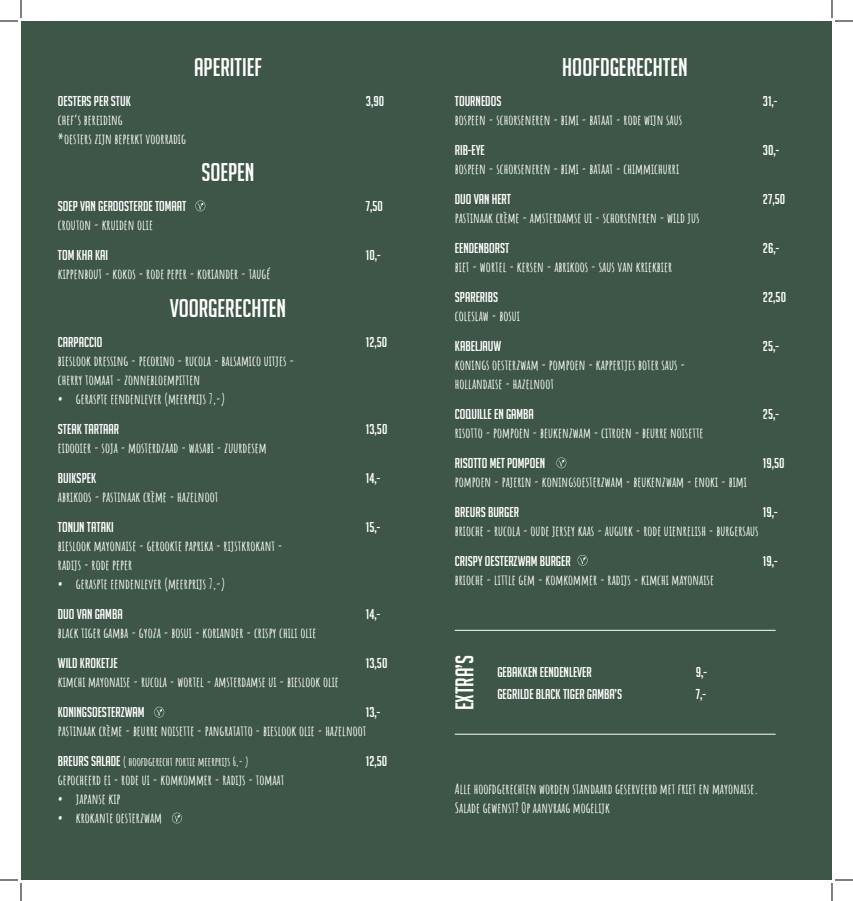
<style>
.page{position:relative;width:853px;height:901px;background:#fff}
.page>*{position:absolute;margin:0;border:0;box-sizing:border-box;transform-origin:0 0}
.t1{font:25px "Big Noodle Titling";color:#fff}
.t2{font:700 14px "Amatic SC";color:#fff}
.t3{font:14px "Big Noodle Titling";color:#fff}
.t4{font:700 12px "Amatic SC";color:#fff}
.s1{font-family:"Big Noodle Titling";font-weight:400;font-size:14px}
</style>
<div class="page">
<div style="left:21px;top:21px;width:811px;height:859px;background:#3d5647"></div>
<hr style="left:455px;top:630px;width:320px;height:1px;background:#fff">
<hr style="left:455px;top:734px;width:320px;height:1px;background:#fff">
<svg style="left:556px;top:457px;width:10px;height:11px"></svg>
<svg style="left:577px;top:555px;width:10px;height:11px"></svg>
<svg style="left:195px;top:201px;width:10px;height:10px"></svg>
<svg style="left:154px;top:707px;width:10px;height:10px"></svg>
<svg style="left:172px;top:813px;width:10px;height:10px"></svg>
<svg style="left:0;top:0;width:22px;height:22px"></svg>
<svg style="left:0;top:879px;width:22px;height:22px"></svg>
<svg style="left:831px;top:0;width:22px;height:22px"></svg>
<svg style="left:831px;top:879px;width:22px;height:22px"></svg>
<p class="t1" style="left:194px;top:53px;width:69px">APERITIEF</p>
<p class="t3" style="left:58px;top:93px;width:75px">OESTERS PER STUK</p>
<p class="t3" style="left:366px;top:93px;width:20px">3,90</p>
<p class="t2" style="left:58px;top:109px;width:66px">chef’s bereiding</p>
<p class="t2" style="left:58px;top:128px;width:130px">*oesters zijn beperkt voorradig</p>
<p class="t1" style="left:201px;top:158px;width:55px">SOEPEN</p>
<p class="t3" style="left:58px;top:198px;width:130px">SOEP VAN GEROOSTERDE TOMAAT</p>
<p class="t3" style="left:366px;top:198px;width:19px">7,50</p>
<p class="t2" style="left:58px;top:214px;width:97px">crouton - kruiden olie</p>
<p class="t3" style="left:58px;top:247px;width:52px">TOM KHA KAI</p>
<p class="t3" style="left:366px;top:247px;width:16px">10,-</p>
<p class="t2" style="left:58px;top:263px;width:214px">kippenbout - kokos - rode peper - koriander - taugé</p>
<p class="t1" style="left:170px;top:294px;width:118px">VOORGERECHTEN</p>
<p class="t3" style="left:58px;top:334px;width:46px">CARPACCIO</p>
<p class="t3" style="left:366px;top:334px;width:23px">12,50</p>
<p class="t2" style="left:58px;top:350px;width:238px">bieslook dressing - pecorino - rucola - balsamico uitjes -</p>
<p class="t2" style="left:58px;top:369px;width:144px">cherry tomaat - zonnebloempitten</p>
<p class="t2" style="left:58px;top:388px;width:169px">• geraspte eendenlever (meerprijs 7,-)</p>
<p class="t3" style="left:58px;top:421px;width:63px">STEAK TARTAAR</p>
<p class="t3" style="left:366px;top:421px;width:23px">13,50</p>
<p class="t2" style="left:58px;top:437px;width:210px">eidooier - soja - mosterdzaad - wasabi - zuurdesem</p>
<p class="t3" style="left:58px;top:470px;width:40px">BUIKSPEK</p>
<p class="t3" style="left:366px;top:470px;width:16px">14,-</p>
<p class="t2" style="left:58px;top:486px;width:162px">abrikoos - pastinaak crème - hazelnoot</p>
<p class="t3" style="left:58px;top:519px;width:57px">TONIJN TATAKI</p>
<p class="t3" style="left:366px;top:519px;width:16px">15,-</p>
<p class="t2" style="left:58px;top:535px;width:226px">bieslook mayonaise - gerookte paprika - rijstkrokant -</p>
<p class="t2" style="left:58px;top:554px;width:76px">radijs - rode peper</p>
<p class="t2" style="left:58px;top:573px;width:169px">• geraspte eendenlever (meerprijs 7,-)</p>
<p class="t3" style="left:58px;top:606px;width:66px">DUO VAN GAMBA</p>
<p class="t3" style="left:366px;top:606px;width:16px">14,-</p>
<p class="t2" style="left:58px;top:622px;width:260px">black tiger gamba - gyoza - bosui - koriander - crispy chili olie</p>
<p class="t3" style="left:58px;top:655px;width:61px">WILD KROKETJE</p>
<p class="t3" style="left:366px;top:655px;width:23px">13,50</p>
<p class="t2" style="left:58px;top:671px;width:282px">kimchi mayonaise - rucola - wortel - amsterdamse ui - bieslook olie</p>
<p class="t3" style="left:58px;top:704px;width:88px">KONINGSOESTERZWAM</p>
<p class="t3" style="left:366px;top:704px;width:16px">13,-</p>
<p class="t2" style="left:58px;top:720px;width:310px">pastinaak crème - beurre noisette - pangratatto - bieslook olie - hazelnoot</p>
<p class="t4" style="left:58px;top:752px;width:193px"><span class="s1">BREURS SALADE</span> ( hoofdgerecht portie meerprijs 6,- )</p>
<p class="t3" style="left:366px;top:753px;width:23px">12,50</p>
<p class="t2" style="left:58px;top:769px;width:228px">gepocheerd ei - rode ui - komkommer - radijs - tomaat</p>
<p class="t2" style="left:58px;top:788px;width:64px">• japanse kip</p>
<p class="t2" style="left:58px;top:807px;width:106px">• krokante oesterzwam</p>
<p class="t1" style="left:562px;top:53px;width:127px">HOOFDGERECHTEN</p>
<p class="t3" style="left:455px;top:93px;width:48px">TOURNEDOS</p>
<p class="t3" style="left:763px;top:93px;width:16px">31,-</p>
<p class="t2" style="left:455px;top:109px;width:229px">bospeen - schorseneren - bimi - bataat - rode wijn saus</p>
<p class="t3" style="left:455px;top:142px;width:31px">RIB-EYE</p>
<p class="t3" style="left:763px;top:142px;width:18px">30,-</p>
<p class="t2" style="left:455px;top:158px;width:226px">bospeen - schorseneren - bimi - bataat - chimmichurri</p>
<p class="t3" style="left:455px;top:191px;width:58px">DUO VAN HERT</p>
<p class="t3" style="left:763px;top:191px;width:24px">27,50</p>
<p class="t2" style="left:455px;top:207px;width:246px">pastinaak crème - amsterdamse ui - schorseneren - wild jus</p>
<p class="t3" style="left:455px;top:240px;width:56px">EENDENBORST</p>
<p class="t3" style="left:763px;top:240px;width:18px">26,-</p>
<p class="t2" style="left:455px;top:256px;width:219px">biet - wortel - kersen - abrikoos - saus van kriekbier</p>
<p class="t3" style="left:455px;top:289px;width:45px">SPARERIBS</p>
<p class="t3" style="left:763px;top:289px;width:25px">22,50</p>
<p class="t2" style="left:455px;top:305px;width:67px">coleslaw - bosui</p>
<p class="t3" style="left:455px;top:338px;width:48px">KABELJAUW</p>
<p class="t3" style="left:763px;top:338px;width:18px">25,-</p>
<p class="t2" style="left:455px;top:354px;width:232px">konings oesterzwam - pompoen - kappertjes boter saus -</p>
<p class="t2" style="left:455px;top:373px;width:101px">hollandaise - hazelnoot</p>
<p class="t3" style="left:455px;top:406px;width:81px">COQUILLE EN GAMBA</p>
<p class="t3" style="left:763px;top:406px;width:18px">25,-</p>
<p class="t2" style="left:455px;top:422px;width:250px">risotto - pompoen - beukenzwam - citroen - beurre noisette</p>
<p class="t3" style="left:455px;top:455px;width:92px">RISOTTO MET POMPOEN</p>
<p class="t3" style="left:763px;top:455px;width:23px">19,50</p>
<p class="t2" style="left:455px;top:471px;width:293px">pompoen - pajerin - koningsoesterzwam - beukenzwam - enoki - bimi</p>
<p class="t3" style="left:455px;top:504px;width:66px">BREURS BURGER</p>
<p class="t3" style="left:763px;top:504px;width:16px">19,-</p>
<p class="t2" style="left:455px;top:520px;width:305px">brioche - rucola - oude jersey kaas - augurk - rode uienrelish - burgersaus</p>
<p class="t3" style="left:455px;top:553px;width:117px">CRISPY OESTERZWAM BURGER</p>
<p class="t3" style="left:763px;top:553px;width:16px">19,-</p>
<p class="t2" style="left:455px;top:569px;width:261px">brioche - little gem - komkommer - radijs - kimchi mayonaise</p>
<p class="t1" style="left:451px;top:710px;width:57px;rotate:-90deg">EXTRA’S</p>
<p class="t3" style="left:497px;top:664px;width:96px">GEBAKKEN EENDENLEVER</p>
<p class="t3" style="left:696px;top:664px;width:13px">9,-</p>
<p class="t3" style="left:497px;top:686px;width:126px">GEGRILDE BLACK TIGER GAMBA’S</p>
<p class="t3" style="left:696px;top:686px;width:11px">7,-</p>
<p class="t2" style="left:455px;top:778px;width:305px">Alle hoofdgerechten worden standaard geserveerd met friet en mayonaise.</p>
<p class="t2" style="left:455px;top:797px;width:157px">Salade gewenst? Op aanvraag mogelijk</p>
</div>
